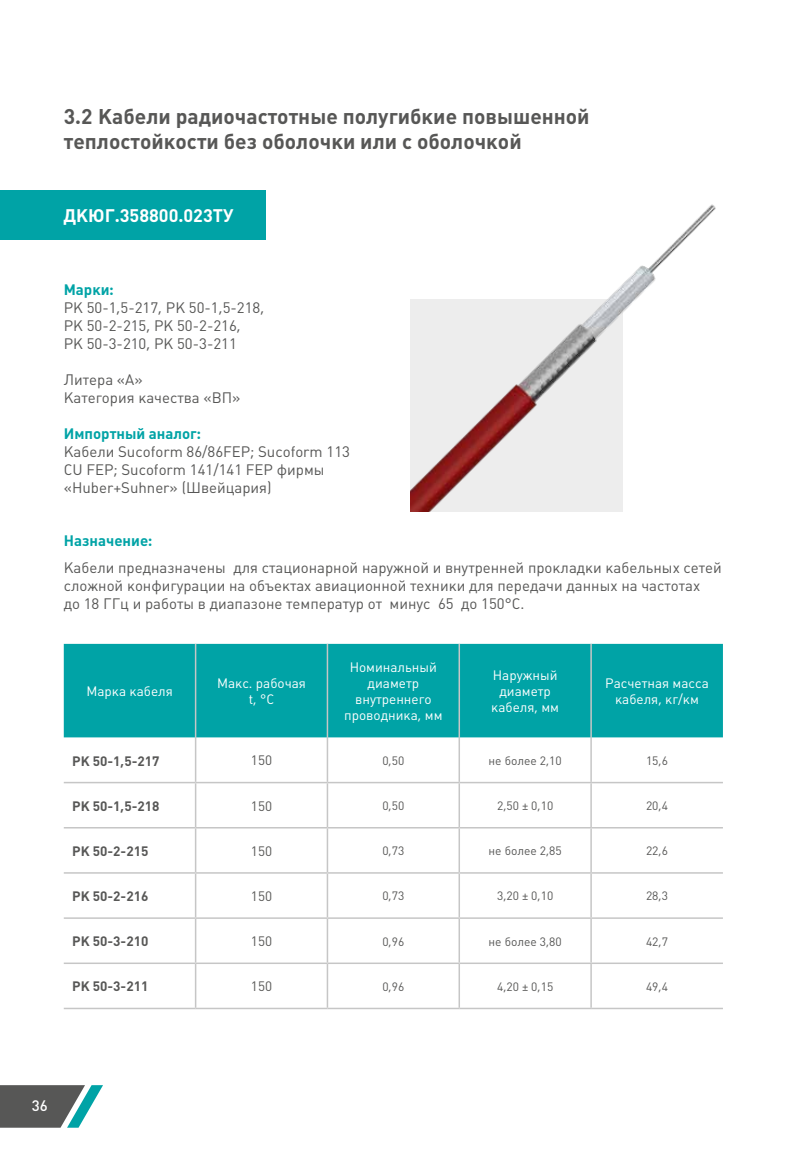
<style>
.page{position:relative;width:808px;height:1149px;background:#fff}
.page>*{position:absolute;margin:0;border:0;box-sizing:border-box;transform-origin:0 0}
.t1{font:700 21px/25.2px "Plumb";color:#575756}
.t2{font:700 18px "Plumb";color:#fff}
.t3{font:15px/18px "Plumb";color:#575756}
.t4{font:700 15px "Plumb";color:#00a3a6}
.t5{font:500 15px "Plumb";color:#fff}
.t6{font:13.5px/16.2px "Plumb";color:#fff;text-align:center}
.t7{font:700 13.5px "Plumb";color:#575756}
.t8{font:13.5px "Plumb";color:#575756}
.t9{font:12px "Plumb";color:#575756}
</style>
<div class="page">
<svg style="left:0;top:1085px;width:103px;height:42px"></svg>
<div style="left:64px;top:643px;width:659px;height:94px;background:#00a3a6"></div>
<hr style="left:195px;top:737px;width:1px;height:44px;background:#c6c6c6">
<hr style="left:327px;top:737px;width:1px;height:44px;background:#c6c6c6">
<hr style="left:458px;top:737px;width:2px;height:44px;background:#c6c6c6">
<hr style="left:590px;top:737px;width:2px;height:44px;background:#c6c6c6">
<hr style="left:64px;top:781px;width:132px;height:2px;background:#c6c6c6">
<hr style="left:196px;top:781px;width:131px;height:2px;background:#c6c6c6">
<hr style="left:195px;top:783px;width:1px;height:43px;background:#c6c6c6">
<hr style="left:327px;top:781px;width:132px;height:2px;background:#c6c6c6">
<hr style="left:327px;top:783px;width:1px;height:43px;background:#c6c6c6">
<hr style="left:459px;top:781px;width:132px;height:2px;background:#c6c6c6">
<hr style="left:458px;top:783px;width:2px;height:43px;background:#c6c6c6">
<hr style="left:591px;top:781px;width:132px;height:2px;background:#c6c6c6">
<hr style="left:590px;top:783px;width:2px;height:43px;background:#c6c6c6">
<hr style="left:195px;top:828px;width:1px;height:43px;background:#c6c6c6">
<hr style="left:327px;top:828px;width:1px;height:43px;background:#c6c6c6">
<hr style="left:458px;top:828px;width:2px;height:43px;background:#c6c6c6">
<hr style="left:590px;top:828px;width:2px;height:43px;background:#c6c6c6">
<hr style="left:195px;top:873px;width:1px;height:44px;background:#c6c6c6">
<hr style="left:327px;top:873px;width:1px;height:44px;background:#c6c6c6">
<hr style="left:458px;top:873px;width:2px;height:44px;background:#c6c6c6">
<hr style="left:590px;top:873px;width:2px;height:44px;background:#c6c6c6">
<hr style="left:195px;top:918px;width:1px;height:44px;background:#c6c6c6">
<hr style="left:327px;top:918px;width:1px;height:44px;background:#c6c6c6">
<hr style="left:458px;top:918px;width:2px;height:44px;background:#c6c6c6">
<hr style="left:590px;top:918px;width:2px;height:44px;background:#c6c6c6">
<hr style="left:195px;top:963px;width:1px;height:44px;background:#c6c6c6">
<hr style="left:327px;top:963px;width:1px;height:44px;background:#c6c6c6">
<hr style="left:458px;top:963px;width:2px;height:44px;background:#c6c6c6">
<hr style="left:590px;top:963px;width:2px;height:44px;background:#c6c6c6">
<hr style="left:64px;top:826px;width:132px;height:2px;background:#c6c6c6">
<hr style="left:196px;top:826px;width:131px;height:2px;background:#c6c6c6">
<hr style="left:327px;top:826px;width:132px;height:2px;background:#c6c6c6">
<hr style="left:459px;top:826px;width:132px;height:2px;background:#c6c6c6">
<hr style="left:591px;top:826px;width:132px;height:2px;background:#c6c6c6">
<hr style="left:64px;top:871px;width:132px;height:2px;background:#c6c6c6">
<hr style="left:196px;top:871px;width:131px;height:2px;background:#c6c6c6">
<hr style="left:327px;top:871px;width:132px;height:2px;background:#c6c6c6">
<hr style="left:459px;top:871px;width:132px;height:2px;background:#c6c6c6">
<hr style="left:591px;top:871px;width:132px;height:2px;background:#c6c6c6">
<hr style="left:195px;top:643px;width:1px;height:94px;background:#c6c6c6">
<hr style="left:327px;top:643px;width:1px;height:94px;background:#c6c6c6">
<hr style="left:458px;top:643px;width:2px;height:94px;background:#c6c6c6">
<hr style="left:590px;top:643px;width:2px;height:94px;background:#c6c6c6">
<hr style="left:64px;top:917px;width:132px;height:1px;background:#c6c6c6">
<hr style="left:196px;top:917px;width:131px;height:1px;background:#c6c6c6">
<hr style="left:327px;top:917px;width:132px;height:1px;background:#c6c6c6">
<hr style="left:459px;top:917px;width:132px;height:1px;background:#c6c6c6">
<hr style="left:591px;top:917px;width:132px;height:1px;background:#c6c6c6">
<hr style="left:64px;top:962px;width:132px;height:1px;background:#c6c6c6">
<hr style="left:196px;top:962px;width:131px;height:1px;background:#c6c6c6">
<hr style="left:327px;top:962px;width:132px;height:1px;background:#c6c6c6">
<hr style="left:459px;top:962px;width:132px;height:1px;background:#c6c6c6">
<hr style="left:591px;top:962px;width:132px;height:1px;background:#c6c6c6">
<hr style="left:64px;top:1007px;width:132px;height:1px;background:#c6c6c6">
<hr style="left:196px;top:1007px;width:131px;height:1px;background:#c6c6c6">
<hr style="left:327px;top:1007px;width:132px;height:1px;background:#c6c6c6">
<hr style="left:459px;top:1007px;width:132px;height:1px;background:#c6c6c6">
<hr style="left:591px;top:1007px;width:132px;height:1px;background:#c6c6c6">
<div style="left:0;top:190px;width:265px;height:50px;background:#00a3a6"></div>
<img style="left:410px;top:204px;width:306px;height:307px">
<h1 class="t1" style="left:64px;top:103px;width:527px">3.2 Кабели радиочастотные полугибкие повышенной теплостойкости без оболочки или с оболочкой</h1>
<p class="t2" style="left:63px;top:205px;width:172px">ДКЮГ.358800.023ТУ</p>
<p class="t4" style="left:64px;top:281px;width:51px">Марки:</p>
<p class="t3" style="left:64px;top:298px;width:202px">РК 50-1,5-217, РК 50-1,5-218,<br>РК 50-2-215, РК 50-2-216,<br>РК 50-3-210, РК 50-3-211</p>
<p class="t3" style="left:64px;top:370px;width:178px">Литера «А»<br>Категория качества «ВП»</p>
<p class="t4" style="left:64px;top:425px;width:139px">Импортный аналог:</p>
<p class="t3" style="left:64px;top:442px;width:288px">Кабели Sucoform 86/86FEP; Sucoform 113<br>CU FEP; Sucoform 141/141 FEP фирмы «Huber+Suhner» (Швейцария)</p>
<p class="t4" style="left:64px;top:532px;width:90px">Назначение:</p>
<p class="t3" style="left:64px;top:558px;width:659px">Кабели предназначены для стационарной наружной и внутренней прокладки кабельных сетей сложной конфигурации на объектах авиационной техники для передачи данных на частотах<br>до 18 ГГц и работы в диапазоне температур от минус 65 до 150°С.</p>
<p class="t6" style="left:86px;top:683px;width:88px">Марка кабеля</p>
<p class="t6" style="left:217px;top:675px;width:90px">Макс. рабочая t, °С</p>
<p class="t6" style="left:344px;top:658px;width:100px">Номинальный диаметр внутреннего проводника, мм</p>
<p class="t6" style="left:491px;top:666px;width:69px">Наружный диаметр кабеля, мм</p>
<p class="t6" style="left:605px;top:675px;width:105px">Расчетная масса кабеля, кг/км</p>
<p class="t7" style="left:72px;top:752px;width:89px">РК 50-1,5-217</p>
<p class="t8" style="left:251px;top:752px;width:23px">150</p>
<p class="t9" style="left:382px;top:753px;width:23px">0,50</p>
<p class="t9" style="left:489px;top:753px;width:75px">не более 2,10</p>
<p class="t9" style="left:646px;top:753px;width:23px">15,6</p>
<p class="t7" style="left:72px;top:798px;width:89px">РК 50-1,5-218</p>
<p class="t8" style="left:251px;top:797px;width:23px">150</p>
<p class="t9" style="left:382px;top:798px;width:23px">0,50</p>
<p class="t9" style="left:497px;top:798px;width:58px">2,50 ± 0,10</p>
<p class="t9" style="left:646px;top:798px;width:23px">20,4</p>
<p class="t7" style="left:72px;top:843px;width:78px">РК 50-2-215</p>
<p class="t8" style="left:251px;top:843px;width:23px">150</p>
<p class="t9" style="left:382px;top:843px;width:23px">0,73</p>
<p class="t9" style="left:489px;top:843px;width:75px">не более 2,85</p>
<p class="t9" style="left:646px;top:843px;width:23px">22,6</p>
<p class="t7" style="left:72px;top:888px;width:78px">РК 50-2-216</p>
<p class="t8" style="left:251px;top:888px;width:23px">150</p>
<p class="t9" style="left:382px;top:888px;width:23px">0,73</p>
<p class="t9" style="left:497px;top:888px;width:58px">3,20 ± 0,10</p>
<p class="t9" style="left:646px;top:888px;width:23px">28,3</p>
<p class="t7" style="left:72px;top:933px;width:78px">РК 50-3-210</p>
<p class="t8" style="left:251px;top:933px;width:23px">150</p>
<p class="t9" style="left:382px;top:934px;width:23px">0,96</p>
<p class="t9" style="left:489px;top:934px;width:75px">не более 3,80</p>
<p class="t9" style="left:646px;top:934px;width:23px">42,7</p>
<p class="t7" style="left:72px;top:978px;width:78px">РК 50-3-211</p>
<p class="t8" style="left:251px;top:978px;width:23px">150</p>
<p class="t9" style="left:382px;top:979px;width:23px">0,96</p>
<p class="t9" style="left:497px;top:979px;width:58px">4,20 ± 0,15</p>
<p class="t9" style="left:646px;top:979px;width:23px">49,4</p>
<p class="t5" style="left:32px;top:1096px;width:17px">36</p>
</div>
